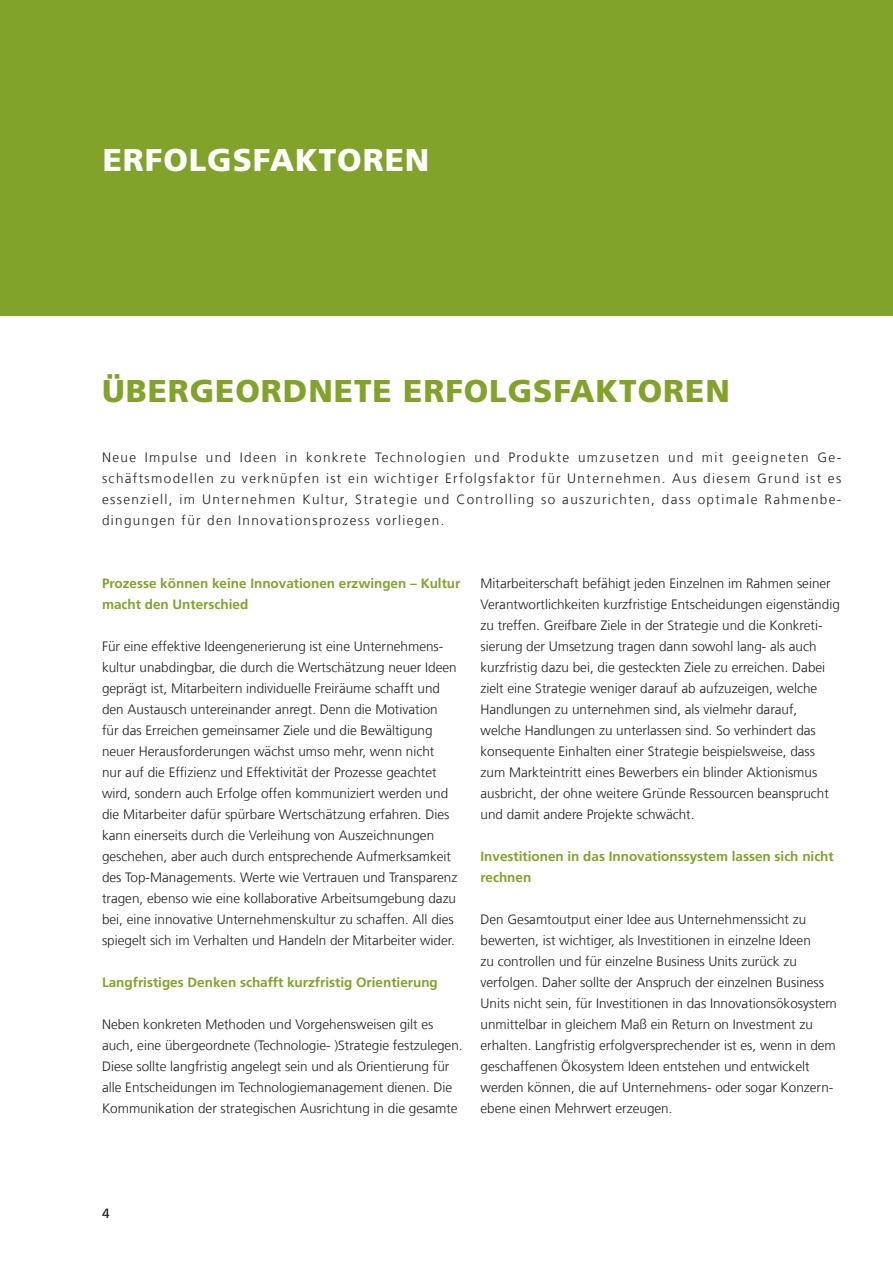
<style>
.page{position:relative;width:893px;height:1263px;background:#fff}
.page>*{position:absolute;margin:0;border:0;box-sizing:border-box;transform-origin:0 0}
._03_Standardüberschr{font:900 31.5px "Frutiger LT Com";letter-spacing:.03em;color:#81a32a}
._03_Standardüberschr-2{font:900 31.5px "Frutiger LT Com";letter-spacing:.03em;color:#fff}
._06_Fließtext{font:300 13.5px/21px "Frutiger LT Com";color:#231f20}
._04_Einleitungstext{font:300 13.5px/21px "Frutiger LT Com";letter-spacing:.1em;color:#231f20;text-align:justify}
._07_Zwischenüberschr{font:700 13.5px/21px "Frutiger LT Com";color:#81a32a}
.t1{font:13.5px "Frutiger LT Com";color:#231f20}
</style>
<div class="page">
<div style="left:0;top:0;width:893px;height:315px;background:#81a32a"></div>
<p class="_03_Standardüberschr-2" style="left:103px;top:141px;width:328px">ERFOLGSFAKTOREN</p>
<p class="_03_Standardüberschr" style="left:102px;top:372px;width:629px">ÜBERGEORDNETE ERFOLGSFAKTOREN</p>
<p class="_04_Einleitungstext" style="left:102px;top:447px;width:741px">Neue Impulse und Ideen in konkrete Technologien und Produkte umzusetzen und mit geeigneten Ge&shy;schäftsmodellen zu verknüpfen ist ein wichtiger Erfolgsfaktor für Unternehmen. Aus diesem Grund ist es essenziell, im Unternehmen Kultur, Strategie und Controlling so auszurichten, dass optimale Rahmenbe&shy;dingungen für den Innovationsprozess vorliegen.</p>
<p class="_07_Zwischenüberschr" style="left:102px;top:573px;width:360px">Prozesse können keine Innovationen erzwingen – Kultur macht den Unterschied</p>
<p class="_06_Fließtext" style="left:102px;top:636px;width:357px">Für eine effektive Ideengenerierung ist eine Unternehmens&shy;kultur unabdingbar, die durch die Wertschätzung neuer Ideen geprägt ist, Mitarbeitern individuelle Freiräume schafft und den Austausch untereinander anregt. Denn die Motivation für das Erreichen gemeinsamer Ziele und die Bewältigung neuer Herausforderungen wächst umso mehr, wenn nicht<br>nur auf die Effizienz und Effektivität der Prozesse geachtet wird, sondern auch Erfolge offen kommuniziert werden und die Mitarbeiter dafür spürbare Wertschätzung erfahren. Dies kann einerseits durch die Verleihung von Auszeichnungen geschehen, aber auch durch entsprechende Aufmerksamkeit des Top-Managements. Werte wie Vertrauen und Transparenz tragen, ebenso wie eine kollaborative Arbeitsumgebung dazu bei, eine innovative Unternehmenskultur zu schaffen. All dies spiegelt sich im Verhalten und Handeln der Mitarbeiter wider.</p>
<p class="_07_Zwischenüberschr" style="left:102px;top:972px;width:337px">Langfristiges Denken schafft kurzfristig Orientierung</p>
<p class="_06_Fließtext" style="left:102px;top:1014px;width:362px">Neben konkreten Methoden und Vorgehensweisen gilt es auch, eine übergeordnete (Technologie- )Strategie festzulegen.<br>Diese sollte langfristig angelegt sein und als Orientierung für alle Entscheidungen im Technologiemanagement dienen. Die Kommunikation der strategischen Ausrichtung in die gesamte</p>
<p class="_06_Fließtext" style="left:480px;top:573px;width:361px">Mitarbeiterschaft befähigt jeden Einzelnen im Rahmen seiner Verantwortlichkeiten kurzfristige Entscheidungen eigenständig zu treffen. Greifbare Ziele in der Strategie und die Konkreti&shy;sierung der Umsetzung tragen dann sowohl lang- als auch kurzfristig dazu bei, die gesteckten Ziele zu erreichen. Dabei zielt eine Strategie weniger darauf ab aufzuzeigen, welche Handlungen zu unternehmen sind, als vielmehr darauf, welche Handlungen zu unterlassen sind. So verhindert das konsequente Einhalten einer Strategie beispielsweise, dass zum Markteintritt eines Bewerbers ein blinder Aktionismus ausbricht, der ohne weitere Gründe Ressourcen beansprucht und damit andere Projekte schwächt.</p>
<p class="_07_Zwischenüberschr" style="left:480px;top:846px;width:355px">Investitionen in das Innovationssystem lassen sich nicht rechnen</p>
<p class="_06_Fließtext" style="left:480px;top:909px;width:358px">Den Gesamtoutput einer Idee aus Unternehmenssicht zu bewerten, ist wichtiger, als Investitionen in einzelne Ideen<br>zu controllen und für einzelne Business Units zurück zu verfolgen. Daher sollte der Anspruch der einzelnen Business Units nicht sein, für Investitionen in das Innovationsökosystem unmittelbar in gleichem Maß ein Return on Investment zu erhalten. Langfristig erfolgversprechender ist es, wenn in dem geschaffenen Ökosystem Ideen entstehen und entwickelt werden können, die auf Unternehmens- oder sogar Konzern&shy;ebene einen Mehrwert erzeugen.</p>
<p class="t1" style="left:102px;top:1205px;width:9px">4</p>
</div>
